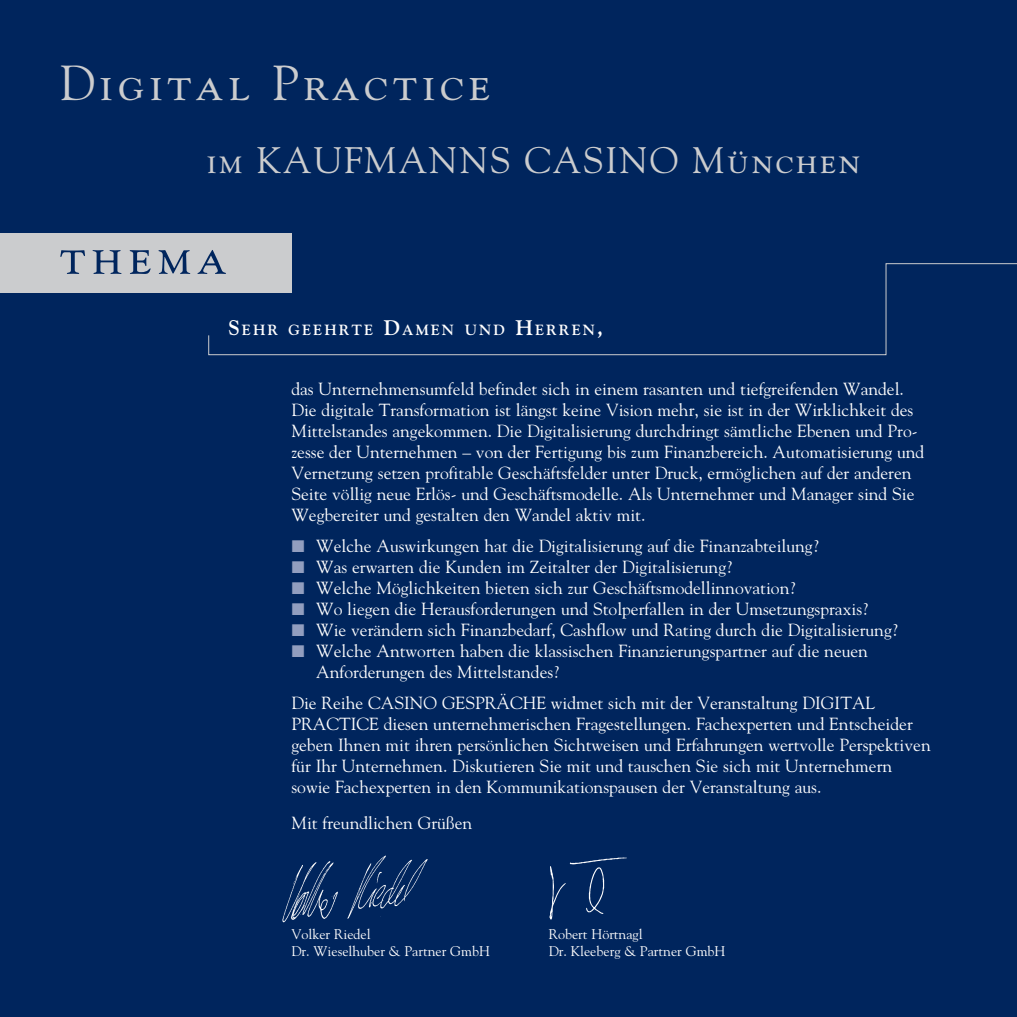
<style>
.page{position:relative;width:1017px;height:1017px;background:#00255d}
.page>*{position:absolute;margin:0;border:0;box-sizing:border-box;transform-origin:0 0}
.t1{font:52.5px "Goudy SC";letter-spacing:.1em;color:#00255d}
.t2{font:49px "Goudy SC";letter-spacing:.09em;color:#cbccce}
.t3{font:36.75px "Goudy SC";letter-spacing:.05em;color:#cbccce}
.t4{font:17.5px/21px "Goudy";color:#fff}
.t5{font:700 14.7px "Goudy";letter-spacing:.145em;color:#fff}
.t6{font:14px "Goudy";color:#fff}
.s1{font-size:21px}
</style>
<div class="page">
<div style="left:0;top:234px;width:291px;height:59px;background:#cbccce"></div>
<svg style="left:208px;top:233px;width:809px;height:123px"></svg>
<img style="left:282px;top:855px;width:146px;height:68px">
<img style="left:549px;top:857px;width:78px;height:63px">
<h2 class="t2" style="left:60px;top:54px;width:432px">Digital Practice</h2>
<h3 class="t3" style="left:207px;top:139px;width:655px">im KAUFMANNS CASINO München</h3>
<h1 class="t1" style="left:60px;top:225px;width:168px">thema</h1>
<p class="t5" style="left:228px;top:320px;width:376px"><span class="s1">S</span>EHR GEEHRTE <span class="s1">D</span>AMEN UND <span class="s1">H</span>ERREN<span class="s1">,</span></p>
<p class="t4" style="left:291px;top:378px;width:634px">das Unternehmensumfeld befindet sich in einem rasanten und tiefgreifenden Wandel.<br>Die digitale Transformation ist längst keine Vision mehr, sie ist in der Wirklichkeit des Mittelstandes angekommen. Die Digitalisierung durchdringt sämtliche Ebenen und Pro&shy;zesse der Unternehmen – von der Fertigung bis zum Finanzbereich. Automatisierung und Vernetzung setzen profitable Geschäftsfelder unter Druck, ermöglichen auf der anderen Seite völlig neue Erlös- und Geschäftsmodelle. Als Unternehmer und Manager sind Sie Wegbereiter und gestalten den Wandel aktiv mit.</p>
<p class="t4" style="left:316px;top:535px;width:583px">Welche Auswirkungen hat die Digitalisierung auf die Finanzabteilung?<br>Was erwarten die Kunden im Zeitalter der Digitalisierung?<br>Welche Möglichkeiten bieten sich zur Geschäftsmodellinnovation?<br>Wo liegen die Herausforderungen und Stolperfallen in der Umsetzungspraxis?<br>Wie verändern sich Finanzbedarf, Cashflow und Rating durch die Digitalisierung?<br>Welche Antworten haben die klassischen Finanzierungspartner auf die neuen Anforderungen des Mittelstandes?</p>
<p class="t4" style="left:291px;top:692px;width:641px">Die Reihe CASINO GESPRÄCHE widmet sich mit der Veranstaltung DIGITAL PRACTICE diesen unternehmerischen Fragestellungen. Fachexperten und Entscheider geben Ihnen mit ihren persönlichen Sichtweisen und Erfahrungen wertvolle Perspektiven für Ihr Unternehmen. Diskutieren Sie mit und tauschen Sie sich mit Unternehmern sowie Fachexperten in den Kommunikationspausen der Veranstaltung aus.</p>
<p class="t4" style="left:291px;top:812px;width:182px">Mit freundlichen Grüßen</p>
<p class="t6" style="left:291px;top:925px;width:81px">Volker Riedel</p>
<p class="t6" style="left:549px;top:925px;width:96px">Robert Hörtnagl</p>
<p class="t6" style="left:291px;top:943px;width:200px">Dr. Wieselhuber &amp; Partner GmbH</p>
<p class="t6" style="left:549px;top:943px;width:178px">Dr. Kleeberg &amp; Partner GmbH</p>
</div>
